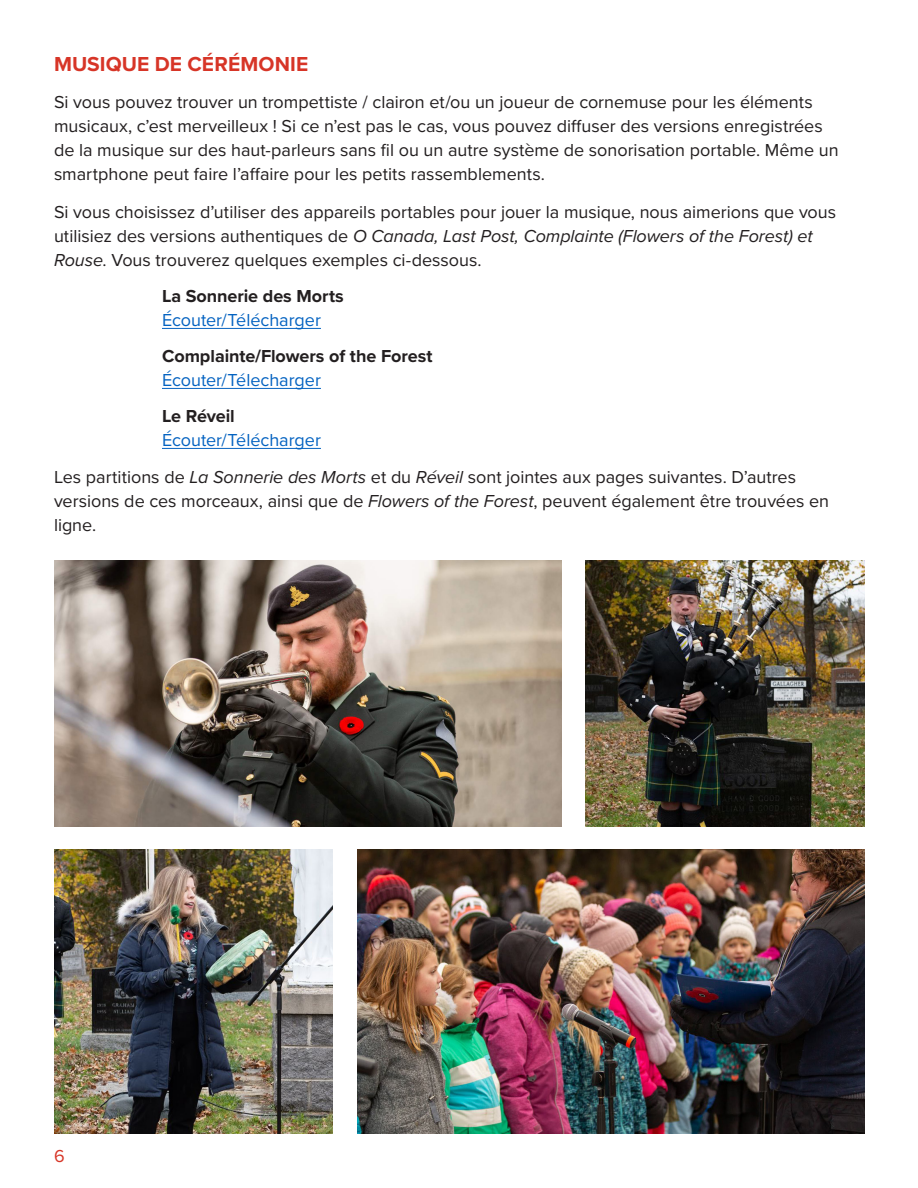
<style>
.page{position:relative;width:918px;height:1188px;background:#fff}
.page>*{position:absolute;margin:0;border:0;box-sizing:border-box;transform-origin:0 0}
.NSLA_Section_Title{font:700 21px "Proxima Nova";letter-spacing:.005em;color:#d73527}
.NSLA_Basic_Paragraph{font:18px/24px "Proxima Nova";color:#231f20}
.Clickable_URL{font:18px "Proxima Nova";color:#0563c1}
.Subtitle{font:700 18px "Proxima Nova";letter-spacing:-.005em;color:#231f20}
.t1{font:18px "Proxima Nova";color:#d73527}
.s1{font-style:italic}
</style>
<div class="page">
<hr style="left:162px;top:328px;width:159px;height:1px;background:#0563c1">
<hr style="left:162px;top:388px;width:159px;height:1px;background:#0563c1">
<hr style="left:162px;top:448px;width:159px;height:1px;background:#0563c1">
<img style="left:54px;top:561px;width:507px;height:266px">
<img style="left:357px;top:850px;width:508px;height:284px">
<img style="left:586px;top:561px;width:279px;height:266px">
<img style="left:54px;top:850px;width:279px;height:284px">
<p class="NSLA_Section_Title" style="left:54px;top:48px;width:256px">MUSIQUE DE CÉRÉMONIE</p>
<p class="NSLA_Basic_Paragraph" style="left:54px;top:89px;width:786px">Si vous pouvez trouver un trompettiste / clairon et/ou un joueur de cornemuse pour les éléments musicaux, c’est merveilleux ! Si ce n’est pas le cas, vous pouvez diffuser des versions enregistrées de la musique sur des haut-parleurs sans fil ou un autre système de sonorisation portable. Même un smartphone peut faire l’affaire pour les petits rassemblements.</p>
<p class="NSLA_Basic_Paragraph" style="left:54px;top:199px;width:784px">Si vous choisissez d’utiliser des appareils portables pour jouer la musique, nous aimerions que vous utilisiez des versions authentiques de <span class="s1">O Canada, Last Post, Complainte (Flowers of the Forest) et<br>Rouse</span>. Vous trouverez quelques exemples ci-dessous.</p>
<p class="Subtitle" style="left:162px;top:282px;width:183px">La Sonnerie des Morts</p>
<p class="Clickable_URL" style="left:162px;top:306px;width:160px">Écouter/Télécharger</p>
<p class="Subtitle" style="left:162px;top:342px;width:272px">Complainte/Flowers of the Forest</p>
<p class="Clickable_URL" style="left:162px;top:366px;width:160px">Écouter/Télecharger</p>
<p class="Subtitle" style="left:162px;top:402px;width:74px">Le Réveil</p>
<p class="Clickable_URL" style="left:162px;top:426px;width:160px">Écouter/Télécharger</p>
<p class="NSLA_Basic_Paragraph" style="left:54px;top:464px;width:777px">Les partitions de <span class="s1">La Sonnerie des Morts</span> et du <span class="s1">Réveil</span> sont jointes aux pages suivantes. D’autres versions de ces morceaux, ainsi que de <span class="s1">Flowers of the Forest</span>, peuvent également être trouvées en ligne.</p>
<p class="t1" style="left:54px;top:1143px;width:12px">6</p>
</div>
